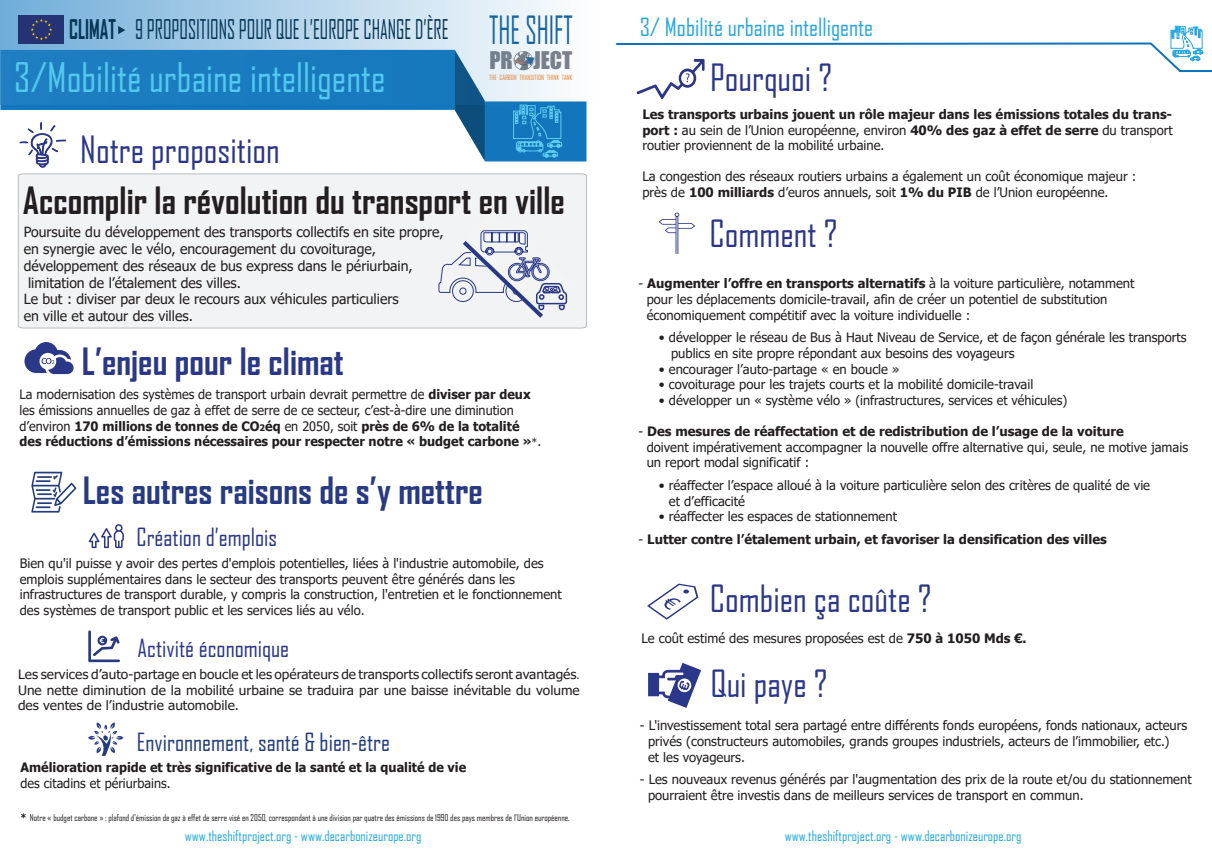
<style>
.page{position:relative;width:1212px;height:851px;background:#fff}
.page>*{position:absolute;margin:0;border:0;box-sizing:border-box;transform-origin:0 0}
.t1{font:39px "Agency FB";color:#52c9ee}
.t2{font:37.3px "Agency FB";color:#16629b;scale:.73 1}
.t3{font:700 36px "Agency FB";color:#231f20}
.t4{font:36px "Agency FB";color:#2c3689}
.t5{font:700 36px "Agency FB";color:#273a83}
.t6{font:36px "Agency FB";color:#2b3788}
.t7{font:700 36px "Agency FB";color:#2a3887}
.t8{font:26px "Agency FB";color:#053655;scale:.74 1}
.t9{font:24px "Agency FB";color:#2b3788}
.t10{font:24px "Agency FB";color:#29a8e0}
.t11{font:24px "Agency FB";color:#223d7c}
.t12{font:22.4px "Impact";color:#7d8086}
.t13{font:14px "Tahoma";color:#231f20}
.t14{font:14px "Agency FB";color:#24aae1}
.t15{font:13px/15.6px "Tahoma";color:#231f20}
.t16{font:700 13px/15.6px "Tahoma";color:#231f20;text-align:justify}
.t17{font:13px/15.6px "Tahoma";color:#231f20;text-align:justify;scale:1.05 1}
.t18{font:9px "Agency FB";color:#231f20}
.t19{font:6.8px "Agency FB";color:#f28024}
.s1{font-weight:700}
.s2{font-weight:700;font-size:9px}
.s3{font-size:11px}
.s4{font-size:10px}
.s5{font-family:"Tahoma";font-weight:700;font-size:10px}
.s6{font-weight:400}
</style>
<div class="page">
<div style="left:18px;top:173px;width:569px;height:156px;background:#f2f3f4"></div>
<svg style="left:648px;top:663px;width:53px;height:45px"></svg>
<svg style="left:647px;top:584px;width:51px;height:36px"></svg>
<svg style="left:659px;top:213px;width:36px;height:41px"></svg>
<svg style="left:19px;top:122px;width:47px;height:46px"></svg>
<svg style="left:454px;top:105px;width:31px;height:56px"></svg>
<div style="left:485px;top:101px;width:102px;height:60px;background:#1376bc"></div>
<div style="left:0;top:50px;width:455px;height:60px;background:#1376bc"></div>
<svg style="left:0;top:0;width:587px;height:105px"></svg>
<hr style="left:1179px;top:70px;width:33px;height:2px;background:#1074bc">
<svg style="left:513px;top:104px;width:50px;height:54px"></svg>
<svg style="left:616px;top:25px;width:588px;height:74px"></svg>
<svg style="left:89px;top:524px;width:35px;height:24px"></svg>
<svg style="left:24px;top:342px;width:50px;height:32px"></svg>
<svg style="left:31px;top:472px;width:45px;height:41px"></svg>
<svg style="left:88px;top:722px;width:36px;height:34px"></svg>
<svg style="left:438px;top:211px;width:134px;height:111px"></svg>
<div style="left:19px;top:15px;width:45px;height:29px;background:#253274"></div>
<svg style="left:31px;top:19px;width:21px;height:21px"></svg>
<svg style="left:88px;top:630px;width:32px;height:32px"></svg>
<svg style="left:118px;top:26px;width:7px;height:8px"></svg>
<h3 class="t8" style="left:69px;top:14px;width:514px"><span class="s1">CLIMAT</span> 9 PROPOSITIONS POUR QUE L’EUROPE CHANGE D’ÈRE</h3>
<h1 class="t1" style="left:14px;top:53px;width:373px">3/Mobilité urbaine intelligente</h1>
<h3 class="t4" style="left:80px;top:127px;width:201px">Notre proposition</h3>
<h2 class="t2" style="left:489px;top:8px;width:116px">THE SHIFT</h2>
<h3 class="t12" style="left:490px;top:43px;width:84px">PR JECT</h3>
<p class="t19" style="left:489px;top:74px;width:85px">THE CARBON TRANSITION THINK TANK</p>
<h3 class="t3" style="left:23px;top:178px;width:543px">Accomplir la révolution du transport en ville</h3>
<p class="t13" style="left:24px;top:223px;width:422px">Poursuite du développement des transports collectifs en site propre,</p>
<p class="t13" style="left:24px;top:239px;width:354px">en synergie avec le vélo, encouragement du covoiturage,</p>
<p class="t13" style="left:24px;top:256px;width:391px">développement des réseaux de bus express dans le périurbain,</p>
<p class="t13" style="left:28px;top:273px;width:214px">limitation de l’étalement des villes.</p>
<p class="t13" style="left:24px;top:290px;width:376px">Le but : diviser par deux le recours aux véhicules particuliers</p>
<p class="t13" style="left:24px;top:307px;width:171px">en ville et autour des villes.</p>
<h3 class="t7" style="left:82px;top:339px;width:263px">L’enjeu pour le climat</h3>
<p class="t15" style="left:20px;top:388px;width:523px">La modernisation des systèmes de transport urbain devrait permettre de <span class="s1">diviser par deux </span>les émissions annuelles de gaz à effet de serre de ce secteur, c’est-à-dire une diminution d’environ <span class="s1">170 millions de tonnes de CO</span><span class="s2">2</span><span class="s1">éq</span> en 2050, soit <span class="s1">près de 6% de la totalité des réductions d’émissions nécessaires pour respecter notre « budget carbone »</span><span class="s3">*</span>.</p>
<h3 class="t5" style="left:83px;top:468px;width:402px">Les autres raisons de s’y mettre</h3>
<h3 class="t9" style="left:137px;top:522px;width:142px">Création d’emplois</h3>
<p class="t15" style="left:20px;top:556px;width:544px">Bien qu'il puisse y avoir des pertes d'emplois potentielles, liées à l'industrie automobile, des emplois supplémentaires dans le secteur des transports peuvent être générés dans les infrastructures de transport durable, y compris la construction, l'entretien et le fonctionnement des systèmes de transport public et les services liés au vélo.</p>
<h3 class="t9" style="left:138px;top:633px;width:153px">Activité économique</h3>
<p class="t17" style="left:18px;top:667px;width:536px">Les services d’auto-partage en boucle et les opérateurs de transports collectifs seront avantagés<span class="s4">.<br></span>Une nette diminution de la mobilité urbaine se traduira par une baisse inévitable du volume des ventes de l’industrie automobile.</p>
<h3 class="t11" style="left:137px;top:728px;width:255px">Environnement, santé &amp; bien-être</h3>
<p class="t16" style="left:20px;top:760px;width:447px">Amélioration rapide et très significative de la santé et la qualité de vie</p>
<p class="t15" style="left:20px;top:776px;width:152px">des citadins et périurbains.</p>
<p class="t18" style="left:20px;top:812px;width:551px"><span class="s5">*</span> Notre « budget carbone » : plafond d’émission de gaz à effet de serre visé en 2050, correspondant à une division par quatre des émissions de 1990 des pays membres de l’Union européenne.</p>
<h3 class="t10" style="left:640px;top:12px;width:235px">3/ Mobilité urbaine intelligente</h3>
<h3 class="t4" style="left:710px;top:56px;width:123px">Pourquoi ?</h3>
<p class="t16" style="left:642px;top:107px;width:532px">Les transports urbains jouent un rôle majeur dans les émissions totales du trans&shy;port : <span class="s6">au sein de l’Union européenne, environ</span> 40% des gaz à effet de serre <span class="s6">du transport routier proviennent de la mobilité urbaine.</span></p>
<p class="t15" style="left:642px;top:170px;width:496px">La congestion des réseaux routiers urbains a également un coût économique majeur : près de <span class="s1">100 milliards</span> d’euros annuels, soit <span class="s1">1% du PIB</span> de l’Union européenne.</p>
<h3 class="t4" style="left:710px;top:212px;width:129px">Comment ?</h3>
<p class="t15" style="left:647px;top:277px;width:489px;text-indent:-8px">- <span class="s1">Augmenter l’offre en transports alternatifs</span> à la voiture particulière, notamment pour les déplacements domicile-travail, afin de créer un potentiel de substitution économiquement compétitif avec la voiture individuelle :</p>
<p class="t15" style="left:671px;top:331px;width:517px;text-indent:-12px">• développer le réseau de Bus à Haut Niveau de Service, et de façon générale les transports publics en site propre répondant aux besoins des voyageurs</p>
<p class="t15" style="left:659px;top:362px;width:242px">• encourager l’auto-partage « en boucle »</p>
<p class="t15" style="left:659px;top:377px;width:376px">• covoiturage pour les trajets courts et la mobilité domicile-travail</p>
<p class="t15" style="left:659px;top:393px;width:410px">• développer un « système vélo » (infrastructures, services et véhicules)</p>
<p class="t15" style="left:647px;top:424px;width:543px;text-indent:-8px">- <span class="s1">Des mesures de réaffectation et de redistribution de l’usage de la voiture<br></span>doivent impérativement accompagner la nouvelle offre alternative qui, seule, ne motive jamais un report modal significatif :</p>
<p class="t15" style="left:669px;top:478px;width:483px;text-indent:-10px">• réaffecter l’espace alloué à la voiture particulière selon des critères de qualité de vie et d’efficacité</p>
<p class="t15" style="left:659px;top:509px;width:240px">• réaffecter les espaces de stationnement</p>
<p class="t16" style="left:639px;top:532px;width:470px"><span class="s6">-</span> Lutter contre l’étalement urbain, et favoriser la densification des villes</p>
<h3 class="t6" style="left:710px;top:577px;width:223px">Combien ça coûte ?</h3>
<p class="t15" style="left:641px;top:631px;width:387px">Le coût estimé des mesures proposées est de <span class="s1">750 à 1050 Mds €.</span></p>
<h3 class="t6" style="left:711px;top:662px;width:119px">Qui paye ?</h3>
<p class="t15" style="left:648px;top:719px;width:541px;text-indent:-8px">- L'investissement total sera partagé entre différents fonds européens, fonds nationaux, acteurs privés (constructeurs automobiles, grands groupes industriels, acteurs de l’immobilier, etc.)<br>et les voyageurs.</p>
<p class="t15" style="left:648px;top:773px;width:545px;text-indent:-8px">- Les nouveaux revenus générés par l'augmentation des prix de la route et/ou du stationnement pourraient être investis dans de meilleurs services de transport en commun.</p>
<p class="t14" style="left:185px;top:827px;width:238px">www.theshiftproject.org - www.decarbonizeurope.org</p>
<p class="t14" style="left:785px;top:827px;width:238px">www.theshiftproject.org - www.decarbonizeurope.org</p>
</div>
